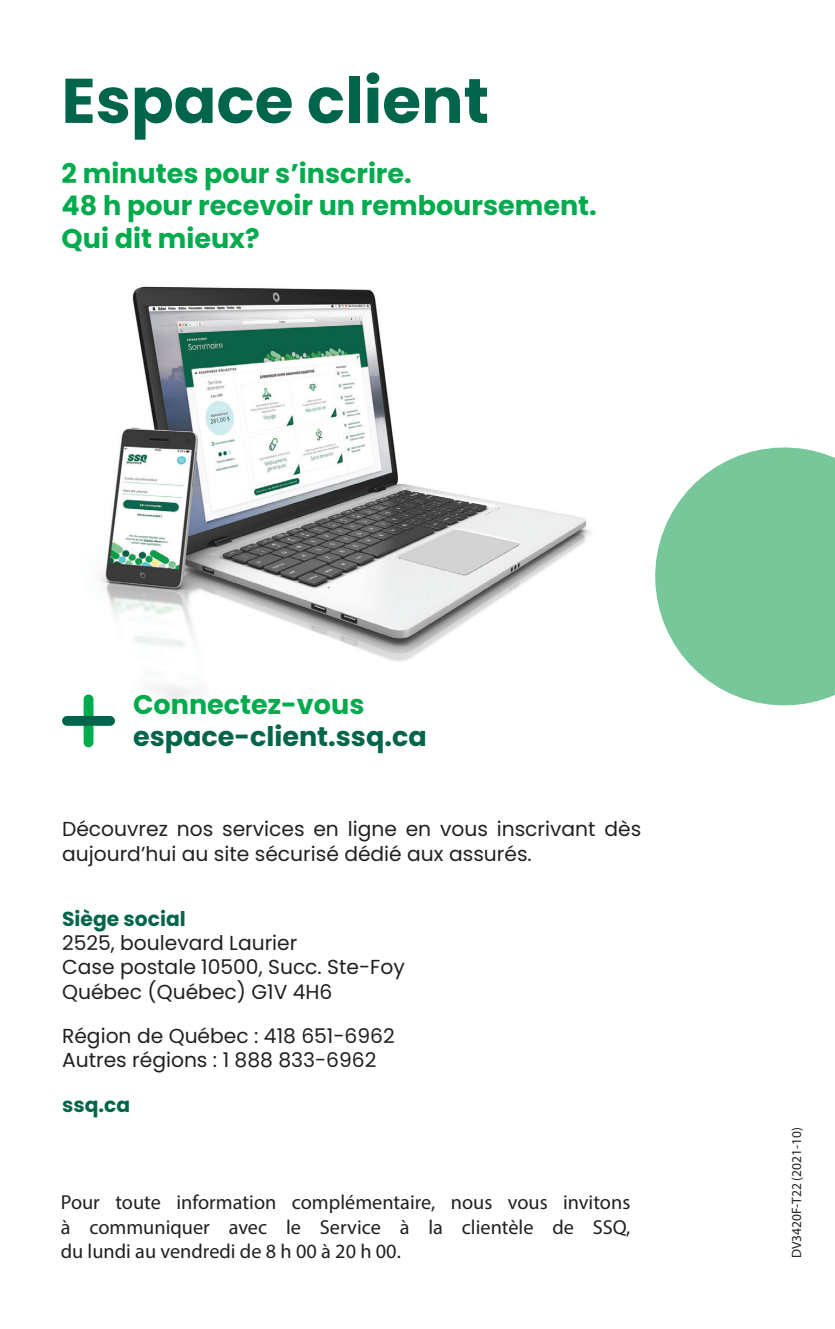
<style>
.page{position:relative;width:835px;height:1329px;background:#fff}
.page>*{position:absolute;margin:0;border:0;box-sizing:border-box;transform-origin:0 0}
.ti{font:700 63px "Poppins";color:#00654b}
.ti-2{font:700 27px/32.4px "Poppins";color:#00ab4d}
.call_to_action{font:700 27px/32.4px "Poppins";color:#00654b}
.t1{font:20.25px/24.3px "Poppins";color:#231f20}
.t2{font:20.25px/24.3px "Myriad Pro";color:#231f20;text-align:justify}
.t3{font:700 20.25px "Poppins";color:#00654b}
.t4{font:13.5px "Myriad Pro";color:#231f20}
.s1{color:#00ab4d}
.s2{font-weight:700;color:#00654b}
</style>
<div class="page">
<svg style="left:655px;top:447px;width:179px;height:259px;fill:#77c79a"></svg>
<img style="left:83px;top:286px;width:508px;height:431px">
<div style="left:84px;top:694px;width:9px;height:53px;background:#00ab4d;border-radius:5px"></div>
<div style="left:62px;top:716px;width:53px;height:9px;background:#00654b;border-radius:5px"></div>
<p class="ti" style="left:61px;top:64px;width:429px">Espace client</p>
<p class="ti-2" style="left:61px;top:157px;width:536px">2 minutes pour s’inscrire.<br>48 h pour recevoir un remboursement.</p>
<p class="ti-2" style="left:61px;top:222px;width:199px">Qui dit mieux?</p>
<p class="call_to_action" style="left:133px;top:688px;width:295px"><span class="s1">Connectez-vous </span>espace-client.ssq.ca</p>
<p class="t1" style="left:62px;top:817px;width:580px">Découvrez nos services en ligne en vous inscrivant dès aujourd’hui au site sécurisé dédié aux assurés.</p>
<p class="t1" style="left:62px;top:906px;width:344px"><span class="s2">Siège social<br></span>2525, boulevard Laurier<br>Case postale 10500, Succ. Ste-Foy<br>Québec (Québec) G1V 4H6</p>
<p class="t1" style="left:62px;top:1024px;width:334px">Région de Québec : 418 651-6962<br>Autres régions : 1 888 833-6962</p>
<p class="t3" style="left:62px;top:1093px;width:70px">ssq.ca</p>
<p class="t2" style="left:61px;top:1189px;width:571px">Pour toute information complémentaire, nous vous invitons à communiquer avec le Service à la clientèle de SSQ, du lundi au vendredi de 8 h 00 à 20 h 00.</p>
<p class="t4" style="left:788px;top:1258px;width:133px;rotate:-90deg">DV3420F-T22 (2021-10)</p>
</div>
